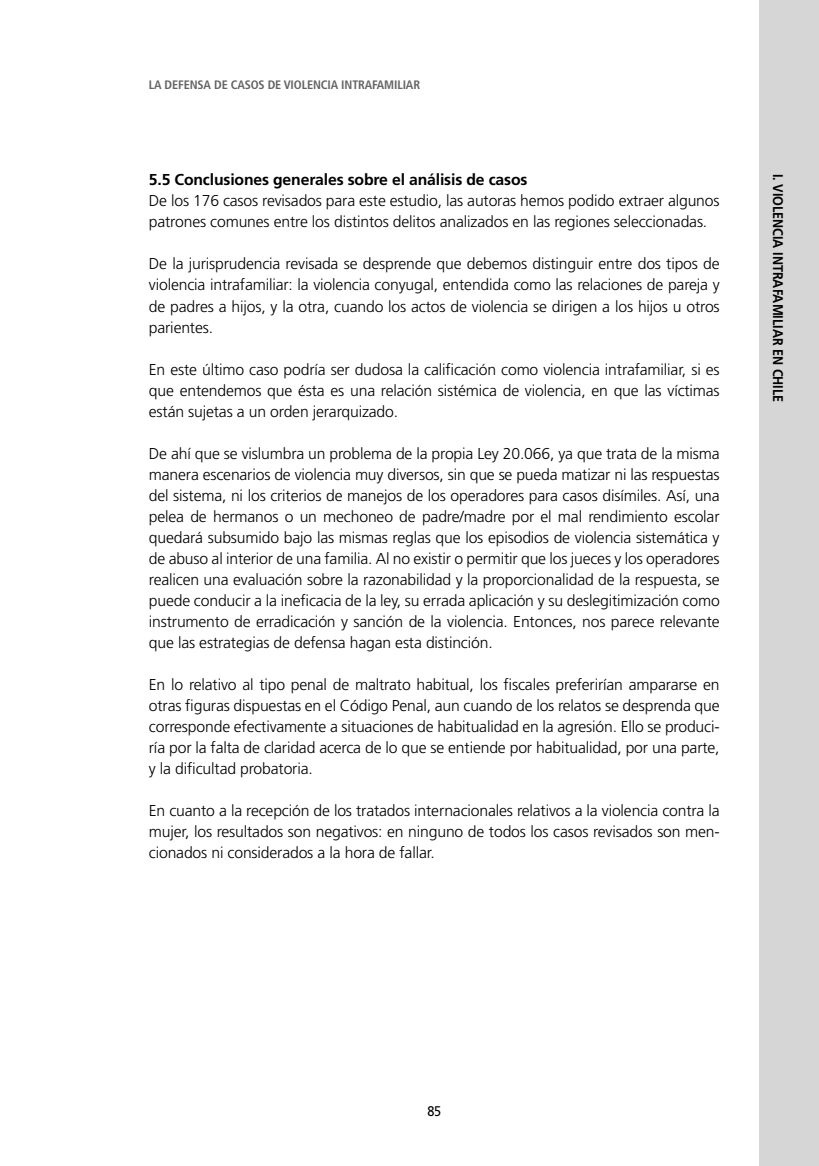
<style>
.page{position:relative;width:819px;height:1166px;background:#fff}
.page>*{position:absolute;margin:0;border:0;box-sizing:border-box;transform-origin:0 0}
.t1{font:300 15.75px/21px "Frutiger";letter-spacing:-.01em;color:#000;text-align:justify}
.t2{font:700 15.75px "Frutiger";letter-spacing:-.01em;color:#000}
.t3{font:700 14px "Frutiger";color:#000;scale:.9 1}
.t4{font:14px "Frutiger";color:#000;scale:.9 1}
.t5{font:700 condensed 12.25px "Frutiger";letter-spacing:-.01em;color:#636363}
</style>
<div class="page">
<div style="left:759px;top:0;width:60px;height:1166px;background:#d6d6d6"></div>
<p class="t5" style="left:149px;top:78px;width:273px">LA DEFENSA DE CASOS DE VIOLENCIA INTRAFAMILIAR</p>
<p class="t2" style="left:149px;top:171px;width:380px">5.5 Conclusiones generales sobre el análisis de casos</p>
<p class="t1" style="left:149px;top:191px;width:572px">De los 176 casos revisados para este estudio, las autoras hemos podido extraer algunos patrones comunes entre los distintos delitos analizados en las regiones seleccionadas.</p>
<p class="t1" style="left:149px;top:254px;width:572px">De la jurisprudencia revisada se desprende que debemos distinguir entre dos tipos de violencia intrafamiliar: la violencia conyugal, entendida como las relaciones de pareja y de padres a hijos, y la otra, cuando los actos de violencia se dirigen a los hijos u otros parientes.</p>
<p class="t1" style="left:149px;top:359px;width:572px">En este último caso podría ser dudosa la calificación como violencia intrafamiliar, si es que entendemos que ésta es una relación sistémica de violencia, en que las víctimas están sujetas a un orden jerarquizado.</p>
<p class="t1" style="left:149px;top:443px;width:572px">De ahí que se vislumbra un problema de la propia Ley 20.066, ya que trata de la misma manera escenarios de violencia muy diversos, sin que se pueda matizar ni las respuestas del sistema, ni los criterios de manejos de los operadores para casos disímiles. Así, una pelea de hermanos o un mechoneo de padre/madre por el mal rendimiento escolar quedará subsumido bajo las mismas reglas que los episodios de violencia sistemática y de abuso al interior de una familia. Al no existir o permitir que los jueces y los operadores realicen una evaluación sobre la razonabilidad y la proporcionalidad de la respuesta, se puede conducir a la ineficacia de la ley, su errada aplicación y su deslegitimización como instrumento de erradicación y sanción de la violencia. Entonces, nos parece relevante que las estrategias de defensa hagan esta distinción.</p>
<p class="t1" style="left:149px;top:674px;width:572px">En lo relativo al tipo penal de maltrato habitual, los fiscales preferirían ampararse en otras figuras dispuestas en el Código Penal, aun cuando de los relatos se desprenda que corresponde efectivamente a situaciones de habitualidad en la agresión. Ello se produci&shy;ría por la falta de claridad acerca de lo que se entiende por habitualidad, por una parte, y la dificultad probatoria.</p>
<p class="t1" style="left:149px;top:800px;width:572px">En cuanto a la recepción de los tratados internacionales relativos a la violencia contra la mujer, los resultados son negativos: en ninguno de todos los casos revisados son men&shy;cionados ni considerados a la hora de fallar.</p>
<p class="t3" style="left:786px;top:174px;width:255px;rotate:90deg">I. VIOLENCIA INTRAFAMILIAR EN CHILE</p>
<p class="t4" style="left:427px;top:1103px;width:17px">85</p>
</div>
